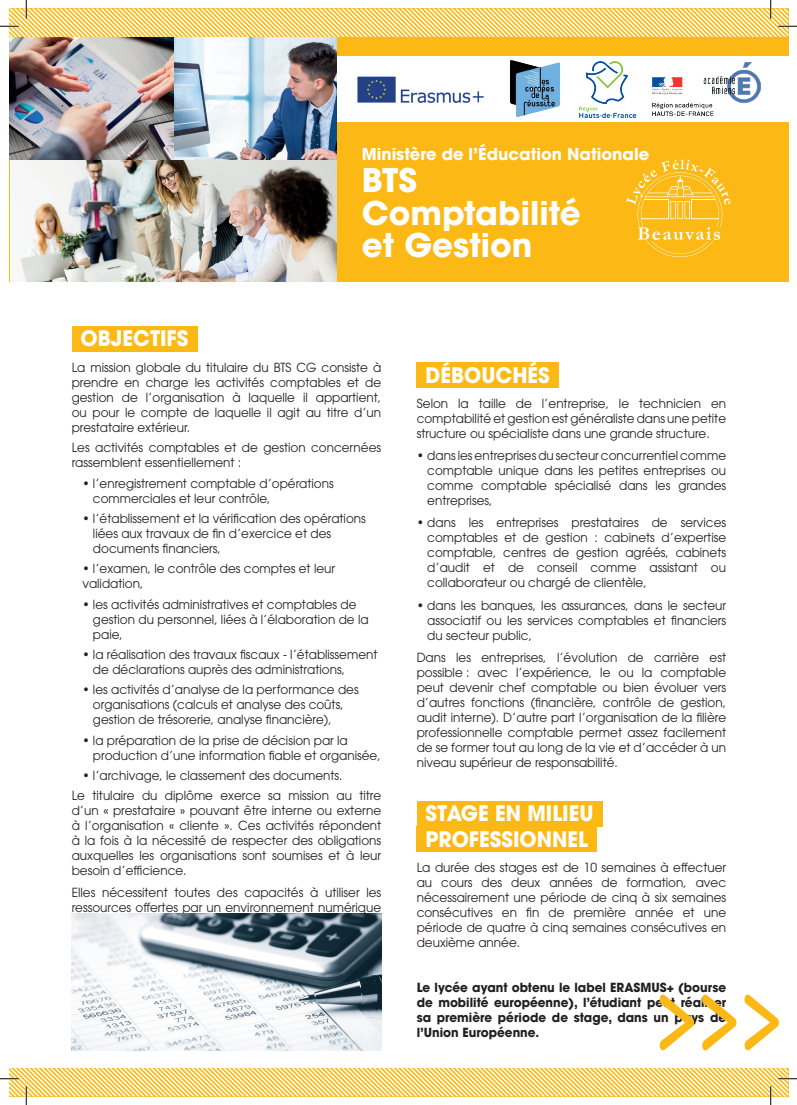
<style>
.page{position:relative;width:797px;height:1105px;background:#fff}
.page>*{position:absolute;margin:0;border:0;box-sizing:border-box;transform-origin:0 0}
.t1{font:700 32.5px/32.5px "ITC Avant Garde Pro";color:#fff}
.t2{font:700 21.25px/25.5px "ITC Avant Garde Pro";color:#fff;scale:.95 1}
.t3{font:700 16.25px "ITC Avant Garde Pro";color:#fff}
.t4{font:12.5px/15px "ITC Avant Garde Pro";color:#231f20;scale:.96 1}
.t5{font:700 12.5px/15px "ITC Avant Garde Pro";color:#231f20;text-align:justify;scale:.96 1}
</style>
<div class="page">
<div style="left:9px;top:36px;width:779px;height:246px;background:#fcb814"></div>
<div style="left:337px;top:56px;width:451px;height:66px;background:#fff"></div>
<img style="left:11px;top:159px;width:326px;height:123px">
<img style="left:9px;top:37px;width:328px;height:122px">
<div style="left:72px;top:326px;width:125px;height:26px;background:#fcb814"></div>
<div style="left:416px;top:362px;width:142px;height:26px;background:#fcb814"></div>
<div style="left:416px;top:801px;width:186px;height:26px;background:#fcb814"></div>
<div style="left:416px;top:827px;width:180px;height:25px;background:#fcb814"></div>
<svg style="left:659px;top:994px;width:119px;height:56px"></svg>
<svg style="left:626px;top:159px;width:104px;height:98px"></svg>
<img style="left:72px;top:914px;width:309px;height:136px">
<img style="left:579px;top:61px;width:56px;height:56px">
<img style="left:653px;top:62px;width:107px;height:54px">
<img style="left:357px;top:76px;width:127px;height:27px">
<img style="left:510px;top:60px;width:50px;height:57px">
<svg style="left:0;top:0;width:797px;height:37px"></svg>
<svg style="left:0;top:1068px;width:797px;height:37px"></svg>
<h3 class="t3" style="left:362px;top:143px;width:289px">Ministère de l’Éducation Nationale</h3>
<h1 class="t1" style="left:362px;top:164px;width:220px">BTS<br>Comptabilité et Gestion</h1>
<h2 class="t2" style="left:81px;top:326px;width:115px">OBJECTIFS</h2>
<p class="t4" style="left:72px;top:360px;width:324px;text-align:justify">La mission globale du titulaire du BTS CG consiste à prendre en charge les activités comptables et de gestion de l’organisation à laquelle il appartient, ou pour le compte de laquelle il agit au titre d’un prestataire extérieur.</p>
<p class="t4" style="left:72px;top:440px;width:324px">Les activités comptables et de gestion concernées rassemblent essentiellement :</p>
<p class="t4" style="left:93px;top:475px;width:252px;text-indent:-11px">• l’enregistrement comptable d’opérations commerciales et leur contrôle,</p>
<p class="t4" style="left:93px;top:511px;width:286px;text-indent:-11px">• l’établissement et la vérification des opérations liées aux travaux de fin d’exercice et des documents financiers,</p>
<p class="t4" style="left:82px;top:561px;width:265px">• l’examen, le contrôle des comptes et leur validation,</p>
<p class="t4" style="left:93px;top:596px;width:289px;text-indent:-11px">• les activités administratives et comptables de gestion du personnel, liées à l’élaboration de la paie,</p>
<p class="t4" style="left:93px;top:647px;width:298px;text-indent:-11px">• la réalisation des travaux fiscaux - l’établissement de déclarations auprès des administrations,</p>
<p class="t4" style="left:93px;top:682px;width:278px;text-indent:-11px">• les activités d’analyse de la performance des organisations (calculs et analyse des coûts, gestion de trésorerie, analyse financière),</p>
<p class="t4" style="left:93px;top:732px;width:301px;text-indent:-11px">• la préparation de la prise de décision par la production d’une information fiable et organisée,</p>
<p class="t4" style="left:72px;top:765px;width:324px;line-height:20.2px;text-indent:11px">• l’archivage, le classement des documents.<br>Le titulaire du diplôme exerce sa mission au titre</p>
<p class="t4" style="left:72px;top:803px;width:324px;text-align:justify">d’un « prestataire » pouvant être interne ou externe à l’organisation « cliente ». Ces activités répondent à la fois à la nécessité de respecter des obligations auxquelles les organisations sont soumises et à leur besoin d’efficience.</p>
<p class="t4" style="left:72px;top:885px;width:324px">Elles nécessitent toutes des capacités à utiliser les ressources offertes par un environnement numérique</p>
<h2 class="t2" style="left:425px;top:362px;width:132px">DÉBOUCHÉS</h2>
<p class="t4" style="left:416px;top:396px;width:324px;text-align:justify">Selon la taille de l’entreprise, le technicien en comptabilité et gestion est généraliste dans une petite structure ou spécialiste dans une grande structure.</p>
<p class="t4" style="left:427px;top:448px;width:313px;text-align:justify;text-indent:-11px">• dans les entreprises du secteur concurrentiel comme comptable unique dans les petites entreprises ou comme comptable spécialisé dans les grandes entreprises,</p>
<p class="t4" style="left:427px;top:515px;width:313px;text-align:justify;text-indent:-11px">• dans les entreprises prestataires de services comptables et de gestion : cabinets d’expertise comptable, centres de gestion agréés, cabinets d’audit et de conseil comme assistant ou collaborateur ou chargé de clientèle,</p>
<p class="t4" style="left:427px;top:597px;width:313px;text-align:justify;text-indent:-11px">• dans les banques, les assurances, dans le secteur associatif ou les services comptables et financiers du secteur public,</p>
<p class="t4" style="left:416px;top:649px;width:324px;text-align:justify">Dans les entreprises, l’évolution de carrière est possible : avec l’expérience, le ou la comptable peut devenir chef comptable ou bien évoluer vers d’autres fonctions (financière, contrôle de gestion, audit interne). D’autre part l’organisation de la filière professionnelle comptable permet assez facilement de se former tout au long de la vie et d’accéder à un niveau supérieur de responsabilité.</p>
<h2 class="t2" style="left:425px;top:800px;width:178px">STAGE EN MILIEU<br>PROFESSIONNEL</h2>
<p class="t4" style="left:416px;top:860px;width:324px;text-align:justify">La durée des stages est de 10 semaines à effectuer au cours des deux années de formation, avec nécessairement une période de cinq à six semaines consécutives en fin de première année et une période de quatre à cinq semaines consécutives en deuxième année.</p>
<p class="t5" style="left:416px;top:979px;width:324px">Le lycée ayant obtenu le label ERASMUS+ (bourse de mobilité européenne), l’étudiant peut réaliser sa première période de stage, dans un pays de l’Union Européenne.</p>
</div>
